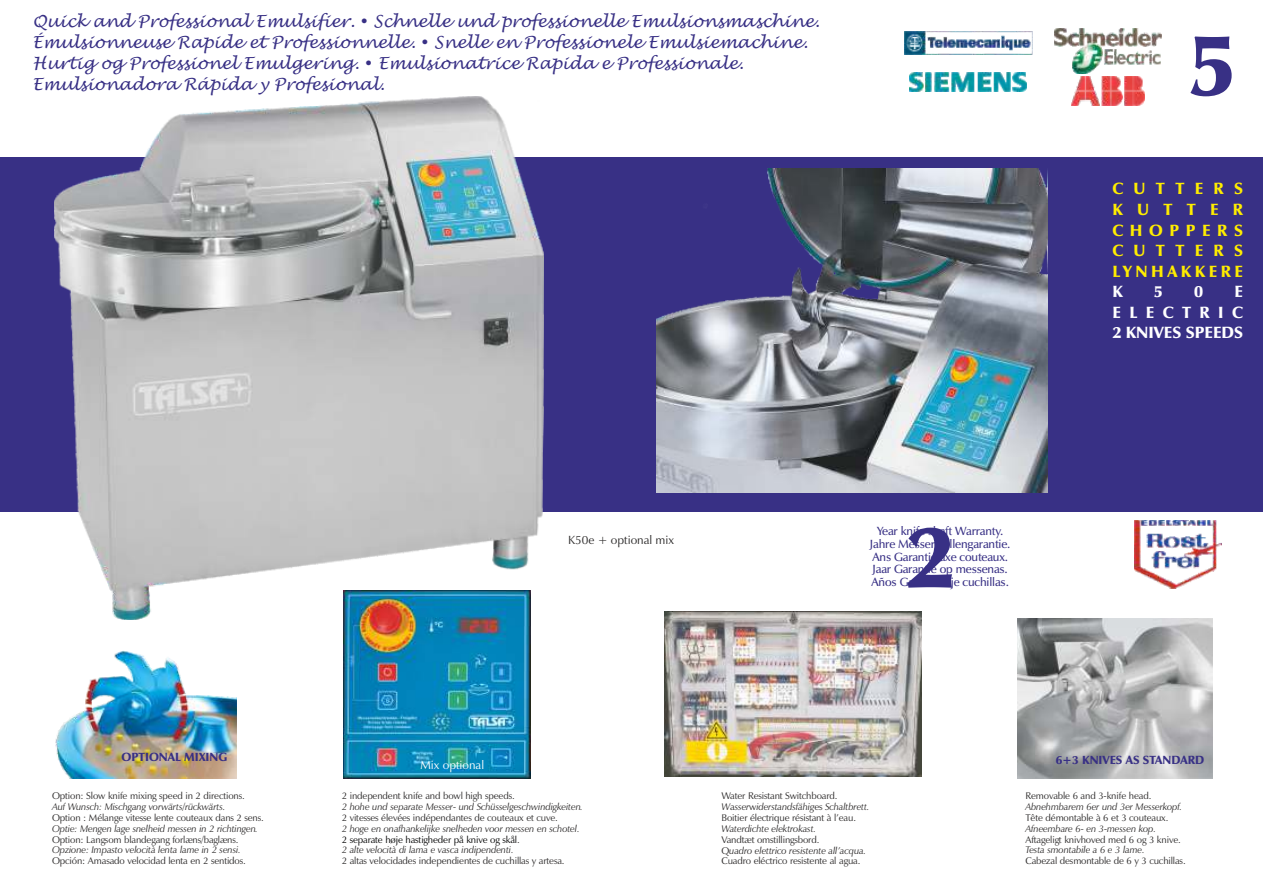
<style>
.page{position:relative;width:1263px;height:893px;background:#fff}
.page>*{position:absolute;margin:0;border:0;box-sizing:border-box;transform-origin:0 0}
.t1{font:900 90px "Zapf Humanist 601 BT";color:#383085}
.t2{font:italic 16.5px/21.3px "Lucida Handwriting";color:#383085}
.t3{font:900 16.5px/20.5px "Zapf Humanist 601 BT";letter-spacing:.625em;color:#ffed00;text-align:justify}
.t4{font:900 16.5px/20.5px "Zapf Humanist 601 BT";color:#fff;text-align:justify}
.t5{font:16.5px "Zapf Humanist 601 BT";color:#383085}
.t6{font:600 12px/12.6px "Zapf Humanist 601 BT";letter-spacing:-.015em;color:#383085;text-align:center}
.t7{font:900 12px "Zapf Humanist 601 BT";color:#383085}
.t8{font:12px "Zapf Humanist 601 BT";color:#2b2929}
.t9{font:12px "Zapf Humanist 601 BT";color:#fff}
.t10{font:9.75px/10.8px "Zapf Humanist 601 BT";letter-spacing:-.015em;color:#2b2929}
.t11{font:italic 9.75px/10.8px "Zapf Humanist 601 BT";letter-spacing:-.015em;color:#2b2929}
.s1{font-family:"Zapf Humanist 601 BT";font-style:normal}
.s2{font-style:normal;color:#000}
.s3{font-style:normal}
.s4{font-style:italic}
</style>
<div class="page">
<img style="left:343px;top:620px;width:187px;height:159px">
<div style="left:0;top:157px;width:1263px;height:355px;background:#383085"></div>
<img style="left:1071px;top:77px;width:73px;height:29px">
<img style="left:1054px;top:29px;width:107px;height:44px">
<img style="left:910px;top:72px;width:117px;height:19px">
<img style="left:904px;top:32px;width:128px;height:23px">
<img style="left:1134px;top:521px;width:87px;height:68px">
<img style="left:55px;top:650px;width:182px;height:129px">
<img style="left:54px;top:96px;width:490px;height:524px">
<img style="left:1017px;top:619px;width:195px;height:159px">
<img style="left:664px;top:611px;width:257px;height:166px">
<img style="left:657px;top:168px;width:390px;height:325px">
<p class="t2" style="left:32px;top:12px;width:789px">Quick and Professional Emulsifier. Schnelle und professionelle Emulsionsmaschine.<br>Émulsionneuse Rapide et Professionnelle. <span class="s1">•</span> Snelle en Professionele Emulsiemachine.<br>Hurtig og Professionel Emulgering. <span class="s1">•</span> Emulsionatrice Rapida e Professionale.<br>Emulsionadora Rápida y Profesional.</p>
<h2 class="t5" style="left:359px;top:14px;width:11px">•</h2>
<p class="t6" style="left:870px;top:526px;width:142px">Year knife shaft Warranty.<br>Jahre Messerwellengarantie.<br>Ans Garantie axe couteaux.<br>Jaar Garantie op messenas.<br>Años Garantía eje cuchillas.</p>
<p class="t8" style="left:568px;top:535px;width:107px">K50e + optional mix</p>
<h1 class="t1" style="left:905px;top:519px;width:51px">2</h1>
<h1 class="t1" style="left:1187px;top:27px;width:51px">5</h1>
<h2 class="t3" style="left:1112px;top:180px;width:132px">CUTTERS KUTTER CHOPPERS CUTTERS LYNHAKKERE</h2>
<h2 class="t4" style="left:1112px;top:283px;width:132px;text-indent:122px">E ELECTRIC 2 KNIVES SPEEDS</h2>
<h2 class="t4" style="left:1112px;top:283px;width:12px">K</h2>
<h2 class="t4" style="left:1154px;top:283px;width:11px">5</h2>
<h2 class="t4" style="left:1194px;top:283px;width:11px">0</h2>
<p class="t7" style="left:121px;top:751px;width:107px">OPTIONAL MIXING</p>
<p class="t7" style="left:1056px;top:755px;width:150px">6+3 KNIVES AS STANDARD</p>
<p class="t9" style="left:420px;top:760px;width:65px">Mix optional</p>
<p class="t10" style="left:52px;top:791px;width:194px">Option: Slow knife mixing speed in 2 directions.</p>
<p class="t11" style="left:52px;top:802px;width:175px">Auf Wunsch: Mischgang vorwärts/rückwärts.</p>
<p class="t10" style="left:52px;top:813px;width:213px">Option : Mélange vitesse lente couteaux dans 2 sens.</p>
<p class="t11" style="left:52px;top:824px;width:207px">Optie: Mengen lage snelheid messen in 2 richtingen.</p>
<p class="t10" style="left:52px;top:835px;width:188px">Option: Langsom blandegang forlæns/baglæns.</p>
<p class="t11" style="left:52px;top:845px;width:190px">Opzione: Impasto velocità lenta lame in 2 sensi.</p>
<p class="t10" style="left:52px;top:856px;width:195px">Opción: Amasado velocidad lenta en 2 sentidos.</p>
<p class="t10" style="left:342px;top:791px;width:174px">2 independent knife and bowl high speeds.</p>
<p class="t11" style="left:342px;top:802px;width:243px">2 hohe und separate Messer- und Schüsselgeschwindigkeiten.</p>
<p class="t10" style="left:342px;top:813px;width:218px">2 vitesses élevées indépendantes de couteaux et cuve.</p>
<p class="t11" style="left:342px;top:824px;width:239px">2 hoge en onafhankelijke snelheden voor messen en schotel.<br><span class="s2">2 separate høje hastigheder på knive og skål</span><span class="s3">.<br></span>2 alte velocità di lama e vasca indipendenti.</p>
<p class="t10" style="left:342px;top:856px;width:224px">2 altas velocidades independientes de cuchillas y artesa.</p>
<p class="t10" style="left:721px;top:791px;width:150px">Water Resistant Switchboard.<br><span class="s4">W</span>a<span class="s4">sser</span>w<span class="s4">iderstandsfähig</span>es <span class="s4">Schaltbrett.<br></span>Boitier électrique résistant à l’eau.</p>
<p class="t11" style="left:721px;top:824px;width:96px">Waterdichte elektrokast.</p>
<p class="t10" style="left:721px;top:835px;width:146px">Vandtæt omstillingsbord.<br>Q<span class="s4">uadro elettrico resistente all’acqua.<br></span>Cuadro eléctrico resistente al agua.</p>
<p class="t10" style="left:1025px;top:791px;width:127px">Removable 6 and 3-knife head.</p>
<p class="t11" style="left:1025px;top:802px;width:158px">Abnehmbarem 6er und 3er Messerkopf.</p>
<p class="t10" style="left:1025px;top:813px;width:144px">Tête démontable à 6 et 3 couteaux.</p>
<p class="t11" style="left:1025px;top:824px;width:132px">Afneembare 6- en 3-messen kop.</p>
<p class="t10" style="left:1025px;top:835px;width:157px">Aftageligt knivhoved med 6 og 3 knive.</p>
<p class="t11" style="left:1025px;top:845px;width:121px">Testa smontabile a 6 e 3 lame.</p>
<p class="t10" style="left:1025px;top:856px;width:162px">Cabezal desmontable de 6 y 3 cuchillas.</p>
</div>
